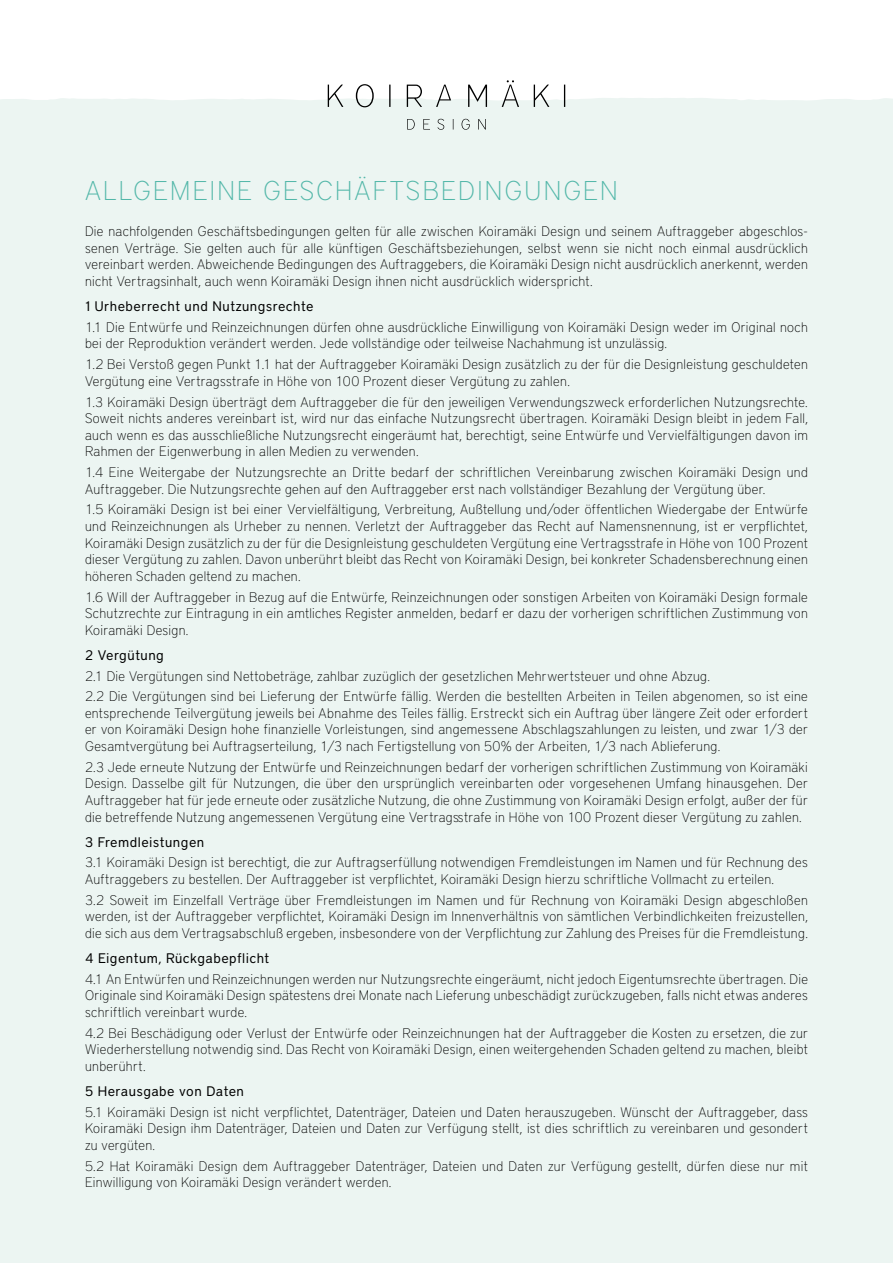
<style>
.page{position:relative;width:893px;height:1263px;background:#fff}
.page>*{position:absolute;margin:0;border:0;box-sizing:border-box;transform-origin:0 0}
.t1{font:100 27px "District Pro";letter-spacing:.085em;color:#53b7a9}
.t2{font:100 13.8px/16.5px "District Pro";letter-spacing:.025em;color:#000;text-align:justify}
.t3{font:13.8px "District";letter-spacing:.035em;color:#000}
</style>
<div class="page">
<div style="left:0;top:102px;width:893px;height:1161px;background:#ecf5f2"></div>
<svg style="left:0;top:80px;width:893px;height:27px"></svg>
<svg style="left:407px;top:119px;width:79px;height:11px"></svg>
<h1 class="t1" style="left:85px;top:171px;width:534px">ALLGEMEINE GESCHÄFTSBEDINGUNGEN</h1>
<p class="t2" style="left:85px;top:222px;width:724px">Die nachfolgenden Geschäftsbedingungen gelten für alle zwischen Koiramäki Design und seinem Auftraggeber abgeschlos&shy;senen Verträge. Sie gelten auch für alle künftigen Geschäftsbeziehungen, selbst wenn sie nicht noch einmal ausdrücklich vereinbart werden. Abweichende Bedingungen des Auftraggebers, die Koiramäki Design nicht ausdrücklich anerkennt, werden nicht Vertragsinhalt, auch wenn Koiramäki Design ihnen nicht ausdrücklich widerspricht.</p>
<p class="t3" style="left:85px;top:298px;width:230px">1 Urheberrecht und Nutzungsrechte</p>
<p class="t2" style="left:85px;top:318px;width:724px">1.1 Die Entwürfe und Reinzeichnungen dürfen ohne ausdrückliche Einwilligung von Koiramäki Design weder im Original noch bei der Reproduktion verändert werden. Jede vollständige oder teilweise Nachahmung ist unzuläs sig.</p>
<p class="t2" style="left:85px;top:355px;width:724px">1.2 Bei Verstoß gegen Punkt 1.1 hat der Auftraggeber Koiramäki Design zusätzlich zu der für die Designleistung geschuldeten<br>Vergütung eine Vertrags strafe in Höhe von 100 Prozent dieser Vergütung zu zahlen.</p>
<p class="t2" style="left:85px;top:393px;width:724px">1.3 Koiramäki Design überträgt dem Auftraggeber die für den jeweiligen Verwendungszweck erforderlichen Nutzungsrechte.<br>Soweit nichts anderes vereinbart ist, wird nur das einfache Nutzungsrecht übertragen. Koiramäki Design bleibt in jedem Fall, auch wenn es das aus schließliche Nutzungsrecht eingeräumt hat, berechtigt, seine Entwürfe und Vervielfältigungen davon im Rahmen der Eigenwerbung in allen Medien zu verwenden.</p>
<p class="t2" style="left:85px;top:463px;width:724px">1.4 Eine Weitergabe der Nutzungsrechte an Dritte bedarf der schriftlichen Vereinbarung zwischen Koiramäki Design und<br>Auftraggeber. Die Nutzungsrechte gehen auf den Auftraggeber erst nach vollständiger Bezahlung der Vergütung über.</p>
<p class="t2" style="left:85px;top:500px;width:724px">1.5 Koiramäki Design ist bei einer Vervielfältigung, Verbreitung, Ausstellung und/oder öffentlichen Wiedergabe der Entwürfe und Reinzeichnungen als Urheber zu nennen. Verletzt der Auftraggeber das Recht auf Namensnennung, ist er verpflichtet, Koiramäki Design zusätzlich zu der für die Designleistung geschuldeten Vergütung eine Vertrags strafe in Höhe von 100 Prozent dieser Vergütung zu zahlen. Davon unberührt bleibt das Recht von Koiramäki Design, bei konkreter Schadensberechnung einen höheren Schaden geltend zu machen.</p>
<p class="t2" style="left:85px;top:587px;width:724px">1.6 Will der Auftraggeber in Bezug auf die Entwürfe, Reinzeichnungen oder sonstigen Arbeiten von Koiramäki Design formale Schutzrechte zur Eintragung in ein amtliches Register anmelden, bedarf er dazu der vorherigen schriftlichen Zustimmung von Koiramäki Design.</p>
<p class="t3" style="left:85px;top:647px;width:80px">2 Vergütung</p>
<p class="t2" style="left:85px;top:664px;width:724px;line-height:20.9px">2.1 Die Vergütungen sind Nettobeträge, zahlbar zuzüglich der gesetzlichen Mehrwertsteuer und ohne Abzug.<br>2.2 Die Vergütungen sind bei Lieferung der Entwürfe fällig. Werden die bestellten Arbeiten in Teilen abgenomen, so ist eine</p>
<p class="t2" style="left:85px;top:704px;width:724px">entsprechende Teilvergütung jeweils bei Abnahme des Teiles fällig. Erstreckt sich ein Auftrag über längere Zeit oder erfordert er von Koiramäki Design hohe finanzielle Vorleistungen, sind angemes sene Abschlagszahlungen zu leisten, und zwar 1/3 der Gesamtvergütung bei Auftragserteilung, 1/3 nach Fertigstellung von 50% der Arbeiten, 1/3 nach Ablieferung.</p>
<p class="t2" style="left:85px;top:758px;width:724px">2.3 Jede erneute Nutzung der Entwürfe und Reinzeichnungen bedarf der vorherigen schriftlichen Zustimmung von Koiramäki Design. Das selbe gilt für Nutzungen, die über den ursprünglich vereinbarten oder vorgesehenen Umfang hinausgehen. Der Auftraggeber hat für jede erneute oder zusätzliche Nutzung, die ohne Zustimmung von Koiramäki Design erfolgt, außer der für die betreffende Nutzung angemes senen Vergütung eine Vertrags strafe in Höhe von 100 Prozent dieser Vergütung zu zahlen.</p>
<p class="t3" style="left:85px;top:834px;width:121px">3 Fremdleistungen</p>
<p class="t2" style="left:85px;top:853px;width:724px">3.1 Koiramäki Design ist berechtigt, die zur Auftragserfüllung notwendigen Fremdleistungen im Namen und für Rechnung des<br>Auftraggebers zu bestellen. Der Auftraggeber ist verpflichtet, Koiramäki Design hierzu schriftliche Vollmacht zu erteilen.</p>
<p class="t2" style="left:85px;top:891px;width:724px">3.2 Soweit im Einzelfall Verträge über Fremdleistungen im Namen und für Rechnung von Koiramäki Design abgeschlossen werden, ist der Auftraggeber verpflichtet, Koiramäki Design im Innenverhältnis von sämtlichen Verbindlichkeiten freizustellen, die sich aus dem Vertragsabschluss ergeben, insbesondere von der Verpflichtung zur Zahlung des Preises für die Fremdleistung.</p>
<p class="t3" style="left:85px;top:950px;width:186px">4 Eigentum, Rückgabepflicht</p>
<p class="t2" style="left:85px;top:970px;width:724px">4.1 An Entwürfen und Reinzeichnungen werden nur Nutzungsrechte eingeräumt, nicht jedoch Eigentumsrechte übertragen. Die Originale sind Koiramäki Design spätestens drei Monate nach Lieferung unbeschädigt zurückzugeben, falls nicht etwas anderes schriftlich vereinbart wurde.</p>
<p class="t2" style="left:85px;top:1024px;width:724px">4.2 Bei Beschädigung oder Verlust der Entwürfe oder Reinzeichnungen hat der Auftraggeber die Kosten zu ersetzen, die zur Wiederherstellung notwendig sind. Das Recht von Koiramäki Design, einen weitergehenden Schaden geltend zu machen, bleibt unberührt.</p>
<p class="t3" style="left:85px;top:1083px;width:161px">5 Herausgabe von Daten</p>
<p class="t2" style="left:85px;top:1103px;width:724px">5.1 Koiramäki Design ist nicht verpflichtet, Datenträger, Dateien und Daten herauszugeben. Wünscht der Auftraggeber, das s Koiramäki Design ihm Datenträger, Dateien und Daten zur Verfügung stellt, ist dies schriftlich zu vereinbaren und gesondert zu vergüten.</p>
<p class="t2" style="left:85px;top:1156px;width:724px">5.2 Hat Koiramäki Design dem Auftraggeber Datenträger, Dateien und Daten zur Verfügung gestellt, dürfen diese nur mit<br>Einwilligung von Koiramäki Design verändert werden.</p>
</div>
